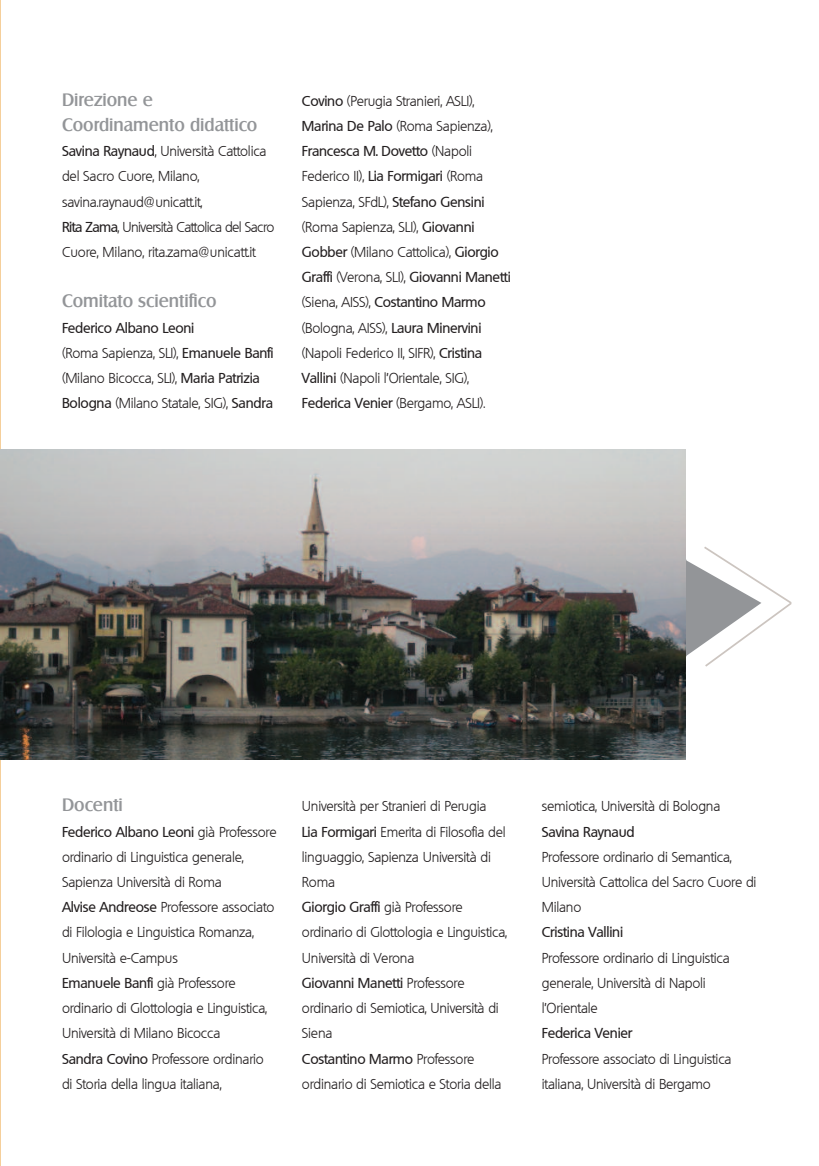
<style>
.page{position:relative;width:819px;height:1166px;background:#fff}
.page>*{position:absolute;margin:0;border:0;box-sizing:border-box;transform-origin:0 0}
.t1{font:500 17.5px/25.2px "Salzburg";color:#939598}
.t2{font:300 14px/25.2px "Quebec";letter-spacing:-.015em;color:#231f20}
.t3{font:500 14px "Quebec";letter-spacing:-.015em;color:#231f20}
.s1{font-weight:500}
</style>
<div class="page">
<svg style="left:685px;top:545px;width:107px;height:123px"></svg>
<hr style="left:0;top:0;width:1px;height:1166px;background:#f5cf9b">
<img style="left:0;top:449px;width:685px;height:311px">
<p class="t1" style="left:62px;top:87px;width:197px">Direzione e<br>Coordinamento didattico</p>
<p class="t2" style="left:62px;top:138px;width:214px"><span class="s1">Savina Raynaud</span>, Università Cattolica del Sacro Cuore, Milano, savina.raynaud@unicatt.it,<br><span class="s1">Rita Zama</span>, Università Cattolica del Sacro Cuore, Milano, rita.zama@unicatt.it</p>
<p class="t1" style="left:62px;top:288px;width:156px">Comitato scientifico</p>
<p class="t2" style="left:62px;top:315px;width:213px"><span class="s1">Federico Albano Leoni<br></span>(Roma Sapienza, SLI), <span class="s1">Emanuele Banfi </span>(Milano Bicocca, SLI), <span class="s1">Maria Patrizia Bologna</span> (Milano Statale, SIG), <span class="s1">Sandra</span></p>
<p class="t2" style="left:302px;top:88px;width:210px"><span class="s1">Covino</span> (Perugia Stranieri, ASLI), <span class="s1">Marina De Palo</span> (Roma Sapienza), <span class="s1">Francesca M. Dovetto</span> (Napoli Federico II), <span class="s1">Lia Formigari</span> (Roma Sapienza, SFdL), <span class="s1">Stefano Gensini </span>(Roma Sapienza, SLI), <span class="s1">Giovanni Gobber</span> (Milano Cattolica), <span class="s1">Giorgio Graffi</span> (Verona, SLI), <span class="s1">Giovanni Manetti </span>(Siena, AISS), <span class="s1">Costantino Marmo </span>(Bologna, AISS), <span class="s1">Laura Minervini </span>(Napoli Federico II, SIFR), <span class="s1">Cristina Vallini</span> (Napoli l’Orientale, SIG), <span class="s1">Federica Venier</span> (Bergamo, ASLI).</p>
<p class="t1" style="left:62px;top:792px;width:62px">Docenti</p>
<p class="t2" style="left:62px;top:819px;width:216px"><span class="s1">Federico Albano Leoni</span> già Professore ordinario di Linguistica generale, Sapienza Università di Roma<br><span class="s1">Alvise Andreose</span> Professore associato di Filologia e Linguistica Romanza, Università e-Campus<br><span class="s1">Emanuele Banfi</span> già Professore ordinario di Glottologia e Linguistica, Università di Milano Bicocca<br><span class="s1">Sandra Covino</span> Professore ordinario di Storia della lingua italiana,</p>
<p class="t2" style="left:302px;top:794px;width:207px">Università per Stranieri di Perugia<br><span class="s1">Lia Formigari</span> Emerita di Filosofia del linguaggio, Sapienza Università di<br>Roma<br><span class="s1">Giorgio Graffi</span> già Professore ordinario di Glottologia e Linguistica,<br>Università di Verona<br><span class="s1">Giovanni Manetti</span> Professore ordinario di Semiotica, Università di<br>Siena<br><span class="s1">Costantino Marmo</span> Professore ordinario di Semiotica e Storia della</p>
<p class="t2" style="left:542px;top:794px;width:180px">semiotica, Università di Bologna</p>
<p class="t3" style="left:542px;top:822px;width:94px">Savina Raynaud</p>
<p class="t2" style="left:542px;top:844px;width:216px">Professore ordinario di Semantica,<br>Università Cattolica del Sacro Cuore di<br>Milano</p>
<p class="t3" style="left:542px;top:923px;width:83px">Cristina Vallini</p>
<p class="t2" style="left:542px;top:945px;width:189px">Professore ordinario di Linguistica generale, Università di Napoli l’Orientale</p>
<p class="t3" style="left:542px;top:1024px;width:92px">Federica Venier</p>
<p class="t2" style="left:542px;top:1046px;width:191px">Professore associato di Linguistica italiana, Università di Bergamo</p>
</div>
